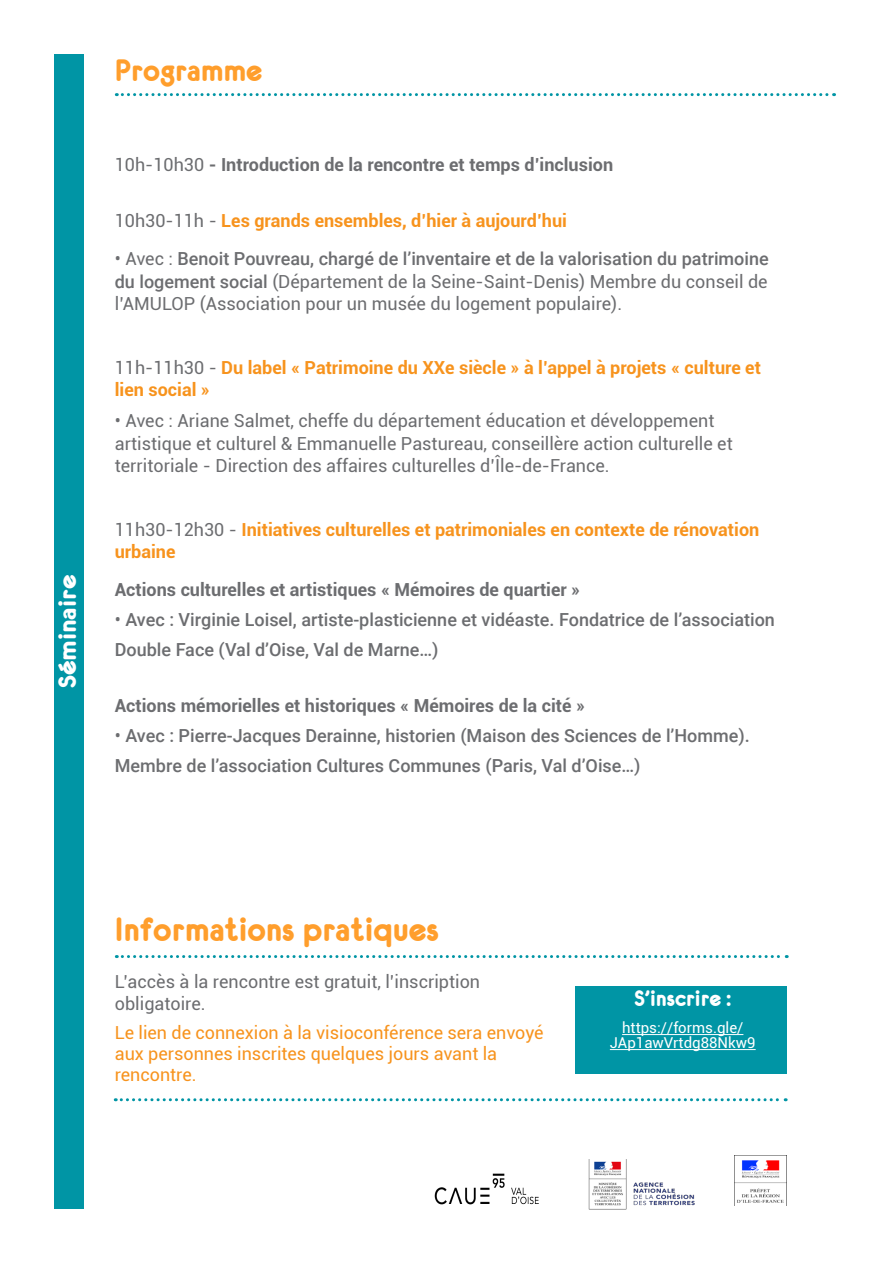
<style>
.page{position:relative;width:893px;height:1263px;background:#fff}
.page>*{position:absolute;margin:0;border:0;box-sizing:border-box;transform-origin:0 0}
.titre_1{font:36px "Eurofurencebold";color:#ff9e2c}
.t1{font:33px "Eurofurencebold";color:#ff9e2c}
.t2{font:27px "Eurofurencebold";color:#fff;scale:1.1 1}
.titre_1-2{font:24px "Eurofurencebold";color:#fff}
.titre_1-3{font:18px/22.5px "Roboto";color:#6c6d70}
.t3{font:500 18px/30px "Roboto";color:#6c6d70}
.t4{font:700 18px/21.6px "Roboto";color:#f7931d}
.t5{font:700 18px "Roboto";color:#6c6d70}
.titre_1-4{font:18px/21px "Roboto";color:#f7931d}
.t6{font:15px/15px "Roboto";color:#fff;text-align:center}
.s1{font-weight:400}
.s2{font-weight:400;color:#6c6d70}
.s3{font-weight:500}
</style>
<div class="page">
<div style="left:54px;top:54px;width:30px;height:1155px;background:#0095a5"></div>
<div style="left:575px;top:986px;width:211px;height:87px;background:#0095a5"></div>
<hr style="left:622px;top:1034px;width:121px;height:1px;background:#fff">
<hr style="left:610px;top:1049px;width:146px;height:1px;background:#fff">
<svg style="left:116px;top:955px;width:671px;height:3px"></svg>
<svg style="left:115px;top:1098px;width:671px;height:3px"></svg>
<img style="left:589px;top:1160px;width:106px;height:49px">
<img style="left:434px;top:1173px;width:105px;height:32px">
<img style="left:735px;top:1155px;width:51px;height:48px">
<svg style="left:116px;top:93px;width:718px;height:3px"></svg>
<p class="t2" style="left:54px;top:688px;width:105px;rotate:-90deg">Séminaire</p>
<p class="t1" style="left:115px;top:54px;width:149px">Programme</p>
<p class="t5" style="left:115px;top:152px;width:500px"><span class="s1">10h-10h30</span> - Introduction de la rencontre et temps d’inclusion</p>
<p class="t4" style="left:115px;top:209px;width:454px"><span class="s2">10h30-11h -</span> Les grands ensembles, d’hier à aujourd’hui</p>
<p class="titre_1-3" style="left:115px;top:247px;width:655px;text-align:justify">• Avec : <span class="s3">Benoit Pouvreau, chargé de l’inventaire et de la valorisation du patrimoine du logement social</span> (Département de la Seine-Saint-Denis) Membre du conseil de l’AMULOP (Association pour un musée du logement populaire).</p>
<p class="t4" style="left:115px;top:356px;width:648px"><span class="s2">11h-11h30 -</span> Du label « Patrimoine du XXe siècle » à l’appel à projets « culture et lien social »</p>
<p class="titre_1-3" style="left:115px;top:409px;width:619px">• Avec : Ariane Salmet, cheffe du département éducation et développement artistique et culturel &amp; Emmanuelle Pastureau, conseillère action culturelle et territoriale - Direction des affaires culturelles d’Île-de-France.</p>
<p class="t4" style="left:115px;top:518px;width:646px"><span class="s2">11h30-12h30 -</span> Initiatives culturelles et patrimoniales en contexte de rénovation urbaine</p>
<p class="t5" style="left:115px;top:577px;width:467px">Actions culturelles et artistiques « Mémoires de quartier »</p>
<p class="t3" style="left:115px;top:604px;width:662px"><span class="s1">•</span> Avec : Virginie Loisel, artiste-plasticienne et vidéaste. Fondatrice de l’association<br>Double Face (Val d’Oise, Val de Marne…)</p>
<p class="t5" style="left:115px;top:693px;width:472px">Actions mémorielles et historiques « Mémoires de la cité »</p>
<p class="t3" style="left:115px;top:720px;width:637px"><span class="s1">•</span> Avec : Pierre-Jacques Derainne, historien (Maison des Sciences de l’Homme).<br>Membre de l’association Cultures Communes (Paris, Val d’Oise…)</p>
<p class="titre_1" style="left:115px;top:911px;width:326px">Informations pratiques</p>
<p class="titre_1-3" style="left:115px;top:970px;width:367px;line-height:21.6px">L’accès à la rencontre est gratuit, l’inscription obligatoire.</p>
<p class="titre_1-4" style="left:115px;top:1021px;width:430px">Le lien de connexion à la visioconférence sera envoyé aux personnes inscrites quelques jours avant la rencontre.</p>
<p class="titre_1-2" style="left:634px;top:986px;width:98px">S’inscrire :</p>
<p class="t6" style="left:610px;top:1020px;width:147px">https://forms.gle/<br>JAp1awVrtdg88Nkw9</p>
</div>
